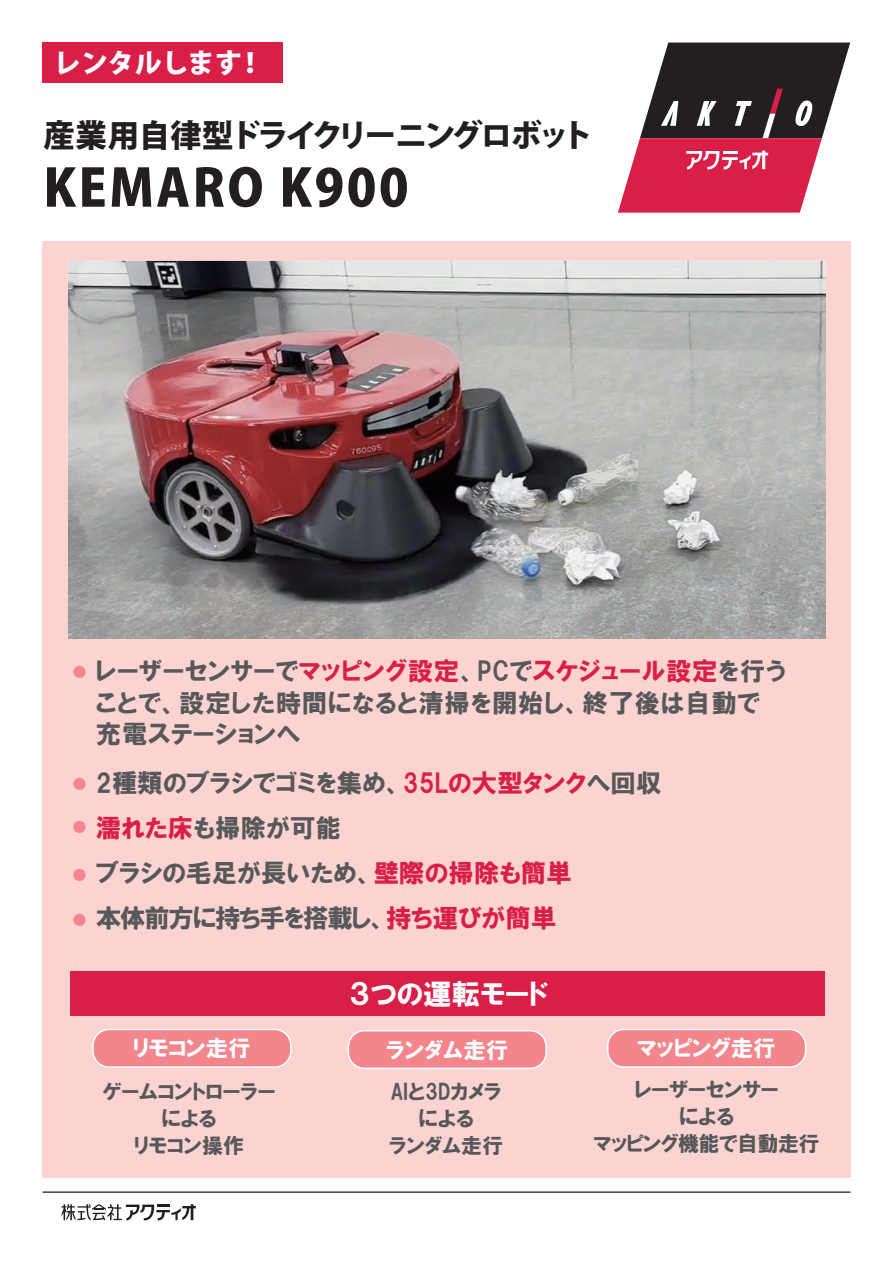
<style>
.page{position:relative;width:893px;height:1263px;background:#fff}
.page>*{position:absolute;margin:0;border:0;box-sizing:border-box;transform-origin:0 0}
.t1{font:800 51px "Koz Go Pro";letter-spacing:.05em;color:#231f20}
.t2{font:800 31.5px "Koz Go Pro";letter-spacing:-.1em;color:#231f20}
.t3{font:28.5px "HGP Soei Kakugothic UB";color:#fff}
.t4{font:800 27px "Koz Go Pro";letter-spacing:-.005em;color:#fff}
.t5{font:25.5px/45px "HGP Soei Kakugothic UB";color:#57585a}
.t6{font:25.5px/31.5px "HGP Soei Kakugothic UB";letter-spacing:.025em;color:#57585a}
.t7{font:22.5px "HGP Soei Kakugothic UB";color:#fff}
.t8{font:21px/27px "HGP Soei Kakugothic UB";color:#57585a;text-align:center}
.t9{font:21px/27px "HGP Soei Kakugothic UB";letter-spacing:-.025em;color:#57585a;text-align:center}
.t10{font:13.5px "Koz Go Pr 6 N";color:#f3858d}
.s1{color:#d91e47}
</style>
<div class="page">
<div style="left:43px;top:241px;width:807px;height:937px;background:#fbd3d1"></div>
<div style="left:608px;top:1029px;width:198px;height:38px;background:#f3858d;border-radius:16px"></div>
<div style="left:607px;top:1029px;width:199px;height:39px;border:2px solid #fff;border-radius:16px"></div>
<div style="left:70px;top:971px;width:754px;height:45px;background:#d91e47"></div>
<svg style="left:618px;top:43px;width:232px;height:170px"></svg>
<div style="left:43px;top:43px;width:240px;height:40px;background:#d91e47"></div>
<svg style="left:62px;top:1204px;width:134px;height:17px"></svg>
<hr style="left:43px;top:1191px;width:807px;height:2px;background:#231f20">
<div style="left:93px;top:1029px;width:198px;height:38px;background:#f3858d;border-radius:16px"></div>
<div style="left:92px;top:1029px;width:200px;height:39px;border:2px solid #fff;border-radius:16px"></div>
<div style="left:348px;top:1031px;width:198px;height:37px;background:#f3858d;border-radius:16px"></div>
<div style="left:348px;top:1030px;width:199px;height:39px;border:2px solid #fff;border-radius:16px"></div>
<img style="left:67px;top:261px;width:758px;height:378px">
<p class="t4" style="left:54px;top:45px;width:212px">レンタルします！</p>
<p class="t2" style="left:43px;top:115px;width:551px">産業用自律型ドライクリーニングロボット</p>
<h1 class="t1" style="left:43px;top:155px;width:367px">KEMARO K900</h1>
<p class="t10" style="left:73px;top:665px;width:15px">●</p>
<p class="t10" style="left:73px;top:776px;width:15px">●</p>
<p class="t10" style="left:73px;top:820px;width:15px">●</p>
<p class="t10" style="left:73px;top:867px;width:15px">●</p>
<p class="t10" style="left:73px;top:913px;width:15px">●</p>
<p class="t6" style="left:96px;top:655px;width:692px">レーザーセンサーで<span class="s1">マッピング設定</span>、PCで<span class="s1">スケジュール設定</span>を行うことで、設定した時間になると清掃を開始し、終了後は自動で充電ステーションへ</p>
<p class="t5" style="left:96px;top:760px;width:567px">2種類のブラシでゴミを集め、<span class="s1">35Lの大型タンク</span>へ回収<span class="s1">濡れた床</span>も掃除が可能<br>ブラシの毛足が長いため、<span class="s1">壁際の掃除も簡単<br></span>本体前方に持ち手を搭載し、<span class="s1">持ち運びが簡単</span></p>
<p class="t3" style="left:349px;top:979px;width:201px">３つの運転モード</p>
<p class="t7" style="left:133px;top:1037px;width:119px">リモコン走行</p>
<p class="t7" style="left:386px;top:1038px;width:124px">ランダム走行</p>
<p class="t7" style="left:638px;top:1037px;width:140px">マッピング走行</p>
<p class="t8" style="left:102px;top:1078px;width:175px">ゲームコントローラーによる<br>リモコン操作</p>
<p class="t8" style="left:389px;top:1078px;width:115px">AIと3Dカメラによる<br>ランダム走行</p>
<p class="t9" style="left:594px;top:1075px;width:227px">レーザーセンサー<br>による<br>マッピング機能で自動走行</p>
</div>
